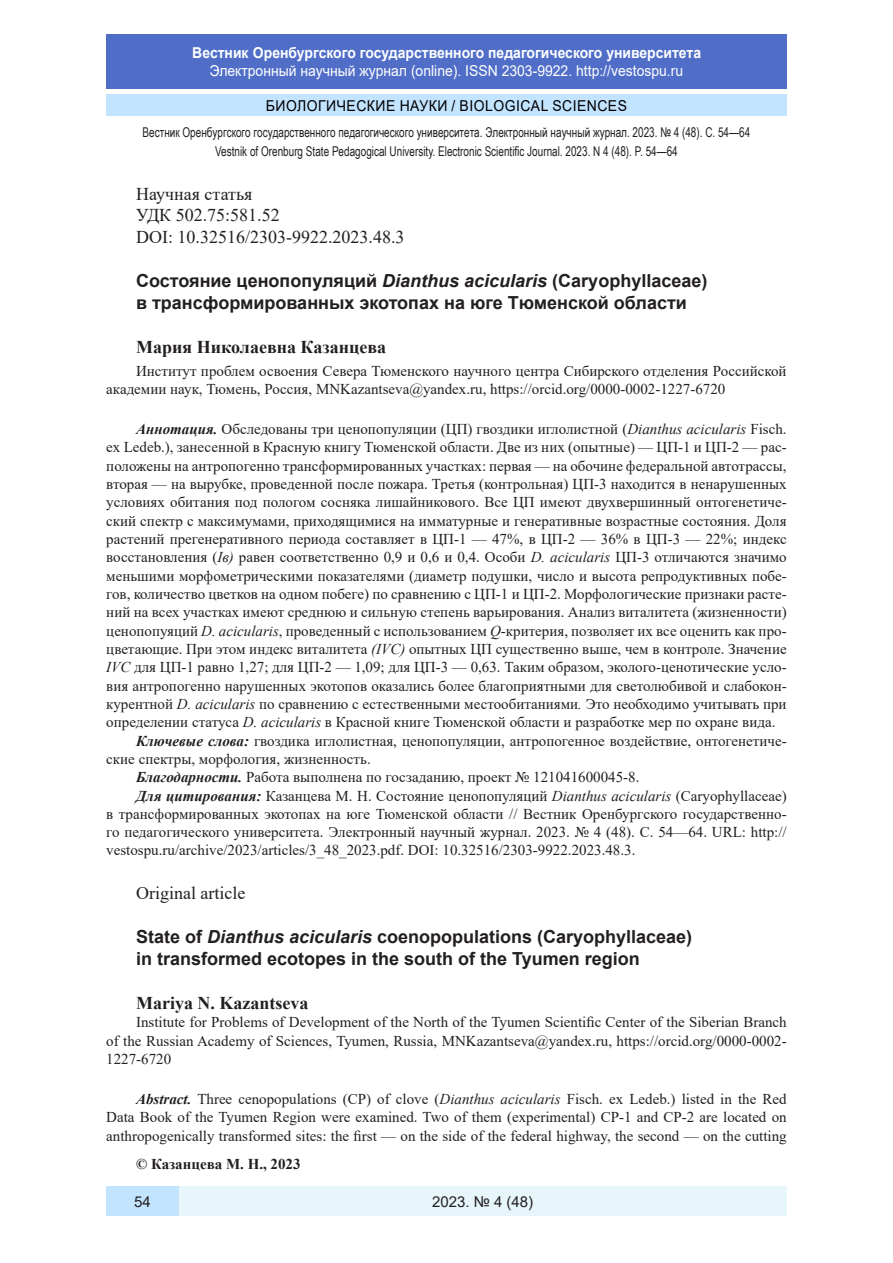
<style>
.page{position:relative;width:893px;height:1263px;background:#fff}
.page>*{position:absolute;margin:0;border:0;box-sizing:border-box;transform-origin:0 0}
.Заголовок_2{font:700 18px "Arial";color:#231f20}
.Стиль2{font:18px "Times New Roman";color:#231f20}
.Заголовок_2-2{font:700 18px "Times New Roman";color:#231f20}
.литература{font:15px/18.3px "Times New Roman";color:#231f20;text-align:justify}
.t1{font:15px "Arial";color:#fff;scale:.93 1}
.t2{font:700 15px "Arial";color:#fff;scale:.93 1}
.t3{font:15px "Arial";letter-spacing:.035em;color:#000;scale:.93 1}
.Стиль2-2{font:700 15px "Times New Roman";color:#231f20}
.t4{font:15px "Arial";color:#231f20}
.литература-2{font:13.5px "Arial Narrow";color:#231f20;scale:.9 1}
.s1{font-style:italic}
.s2{font-weight:700;font-style:italic}
</style>
<div class="page">
<div style="left:106px;top:34px;width:681px;height:55px;background:#506ec8"></div>
<div style="left:106px;top:95px;width:681px;height:21px;background:#c3e4ff"></div>
<div style="left:179px;top:1186px;width:608px;height:30px;background:#e6f6fb"></div>
<div style="left:106px;top:1186px;width:73px;height:30px;background:#c3e4ff"></div>
<p class="t2" style="left:192px;top:42px;width:549px">Вестник Оренбургского государственного педагогического университета</p>
<p class="t1" style="left:210px;top:60px;width:511px">Электронный научный журнал (online). ISSN 2303-9922. http://vestospu.ru</p>
<p class="t3" style="left:266px;top:95px;width:390px">БИОЛОГИЧЕСКИЕ НАУКИ / BIOLOGICAL SCIENCES</p>
<p class="литература-2" style="left:143px;top:123px;width:677px">Вестник Оренбургского государственного педагогического университета. Электронный научный журнал. 2023. № 4 (48). С. 54—64</p>
<p class="литература-2" style="left:215px;top:141px;width:516px">Vestnik of Orenburg State Pedagogical University. Electronic Scientific Journal. 2023. N 4 (48). P. 54—64</p>
<p class="Стиль2" style="left:136px;top:181px;width:118px">Научная статья</p>
<p class="Стиль2" style="left:136px;top:203px;width:145px">УДК 502.75:581.52</p>
<p class="Стиль2" style="left:136px;top:225px;width:270px">DOI: 10.32516/2303-9922.2023.48.3</p>
<p class="Заголовок_2" style="left:136px;top:268px;width:573px">Состояние ценопопуляций <span class="s1">Dianthus acicularis</span> (Caryophyllaceae)</p>
<p class="Заголовок_2" style="left:136px;top:290px;width:552px">в трансформированных экотопах на юге Тюменской области</p>
<p class="Заголовок_2-2" style="left:136px;top:334px;width:252px">Мария Николаевна Казанцева</p>
<p class="литература" style="left:106px;top:361px;width:682px;text-indent:30px">Институт проблем освоения Севера Тюменского научного центра Сибирского отделения Российской академии наук, Тюмень, Россия, MNKazantseva@yandex.ru, https://orcid.org/0000-0002-1227-6720</p>
<p class="литература" style="left:106px;top:419px;width:682px;text-indent:30px"><span class="s2">Аннотация.</span> Обследованы три ценопопуляции (ЦП) гвоздики иглолистной (<span class="s1">Dianthus acicularis</span> Fisch. ex Ledeb.), занесенной в Красную книгу Тюменской области. Две из них (опытные) — ЦП-1 и ЦП-2 — рас&shy;положены на антропогенно трансформированных участках: первая — на обочине федеральной автотрассы, вторая — на вырубке, проведенной после пожара. Третья (контрольная) ЦП-3 находится в ненарушенных условиях обитания под пологом сосняка лишайникового. Все ЦП имеют двухвершинный онтогенетиче&shy;ский спектр с максимумами, приходящимися на имматурные и генеративные возрастные состояния. Доля растений прегенеративного периода составляет в ЦП-1 — 47%, в ЦП-2 — 36% в ЦП-3 — 22%; индекс восстановления (<span class="s1">Iв)</span> равен соответственно 0,9 и 0,6 и 0,4. Особи <span class="s1">D. acicularis</span> ЦП-3 отличаются значимо меньшими морфометрическими показателями (диаметр подушки, число и высота репродуктивных побе&shy;гов, количество цветков на одном побеге) по сравнению с ЦП-1 и ЦП-2. Морфологические признаки расте&shy;ний на всех участках имеют среднюю и сильную степень варьирования. Анализ виталитета (жизненности) ценопопуяций <span class="s1">D. acicularis</span>, проведенный с использованием <span class="s1">Q</span>-критерия, позволяет их все оценить как про&shy;цветающие. При этом индекс виталитета <span class="s1">(IVC)</span> опытных ЦП существенно выше, чем в контроле. Значение <span class="s1">IVC</span> для ЦП-1 равно 1,27; для ЦП-2 — 1,09; для ЦП-3 — 0,63. Таким образом, эколого-ценотические усло&shy;вия антропогенно нарушенных экотопов оказались более благоприятными для светолюбивой и слабокон&shy;курентной <span class="s1">D. аcicularis</span> по сравнению с естественными местообитаниями<span class="s1">.</span> Это необходимо учитывать при определении статуса <span class="s1">D. acicularis</span> в Красной книге Тюменской области и разработке мер по охране вида.</p>
<p class="литература" style="left:106px;top:731px;width:682px;text-indent:30px"><span class="s2">Ключевые слова:</span> гвоздика иглолистная, ценопопуляции, антропогенное воздействие, онтогенетиче&shy;ские спектры, морфология, жизненность.</p>
<p class="литература" style="left:136px;top:767px;width:505px"><span class="s2">Благодарности.</span> Работа выполнена по госзаданию, проект № 121041600045-8.</p>
<p class="литература" style="left:106px;top:786px;width:682px;text-indent:30px"><span class="s2">Для цитирования:</span> Казанцева М. Н. Состояние ценопопуляций <span class="s1">Dianthus acicularis</span> (Caryophyllaceae) в трансформированных экотопах на юге Тюменской области // Вестник Оренбургского государственно&shy;го педагогического университета. Электронный научный журнал. 2023. № 4 (48). С. 54—64. URL: http:// vestospu.ru/archive/2023/articles/3_48_2023.pdf. DOI: 10.32516/2303-9922.2023.48.3.</p>
<p class="Стиль2" style="left:136px;top:880px;width:111px">Original article</p>
<p class="Заголовок_2" style="left:136px;top:924px;width:558px">State of <span class="s1">Dianthus acicularis</span> coenopopulations (Caryophyllaceae)</p>
<p class="Заголовок_2" style="left:136px;top:946px;width:505px">in transformed ecotopes in the south of the Tyumen region</p>
<p class="Заголовок_2-2" style="left:136px;top:990px;width:174px">Mariya N. Kazantseva</p>
<p class="литература" style="left:106px;top:1012px;width:682px;text-indent:30px">Institute for Problems of Development of the North of the Tyumen Scientific Center of the Siberian Branch of the Russian Academy of Sciences, Tyumen, Russia, MNKazantseva@yandex.ru, https://orcid.org/0000-0002- 1227-6720</p>
<p class="литература" style="left:106px;top:1089px;width:682px;text-indent:30px"><span class="s2">Abstract.</span> Three cenopopulations (CP) of clove (<span class="s1">Dianthus acicularis</span> Fisch. ex Ledeb.) listed in the Red Data Book of the Tyumen Region were examined. Two of them (experimental) CP-1 and CP-2 are located on anthropogenically transformed sites: the first — on the side of the federal highway, the second — on the cutting</p>
<p class="Стиль2-2" style="left:136px;top:1153px;width:166px">© Казанцева М. Н., 2023</p>
<p class="t4" style="left:134px;top:1191px;width:18px">54</p>
<p class="t4" style="left:432px;top:1192px;width:103px">2023. № 4 (48)</p>
</div>
